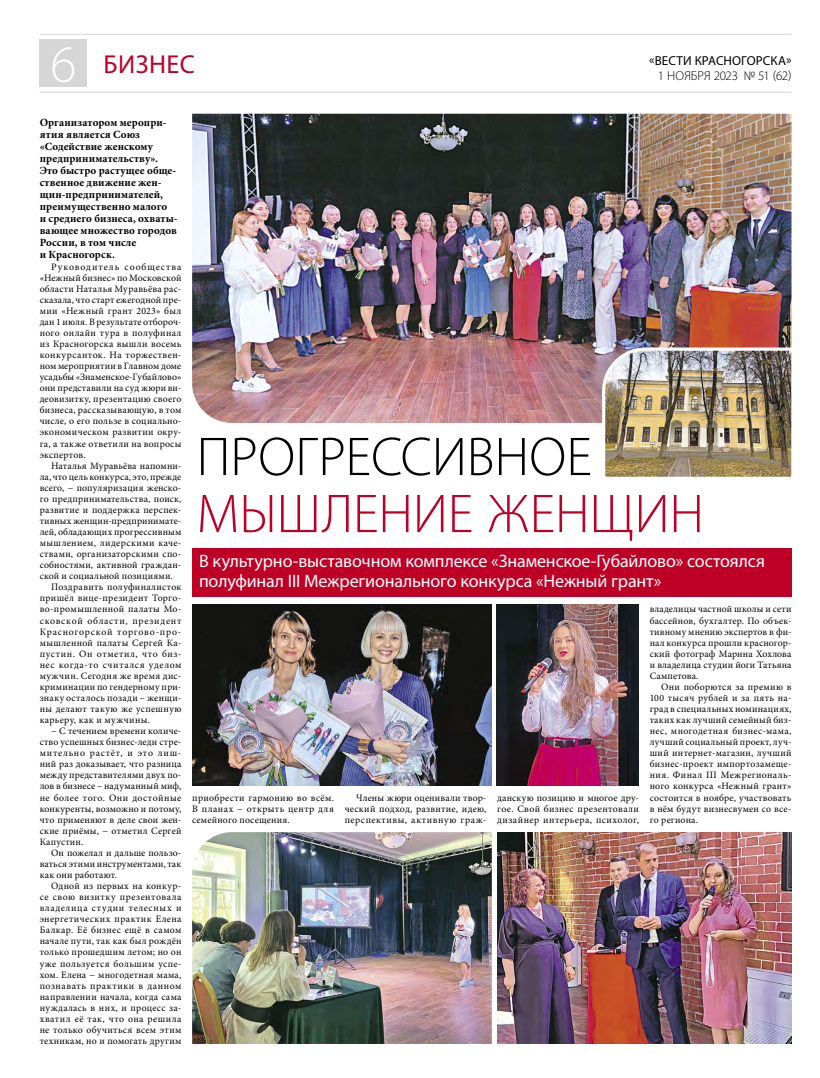
<style>
.page{position:relative;width:820px;height:1078px;background:#fff}
.page>*{position:absolute;margin:0;border:0;box-sizing:border-box;transform-origin:0 0}
.t1{font:300 55px "Myriad Pro";letter-spacing:-.005em;color:#be0027}
.t2{font:300 55px "Myriad Pro";color:#000}
.t3{font:300 53px "Myriad Pro";color:#fff}
.t4{font:26px "Myriad Pro";letter-spacing:.02em;color:#be0027}
.t5{font:18px/20px "Myriad Pro";letter-spacing:-.01em;color:#fff}
.t6{font:13px "Myriad Pro";letter-spacing:.01em;color:#000}
.t7{font:300 13px "Myriad Pro";letter-spacing:-.01em;color:#000}
.t8{font:700 11px/12px "Minion Pro";letter-spacing:.015em;color:#000}
.t9{font:9.8px/11.1px "Minion Pro";letter-spacing:.03em;color:#000;text-align:justify}
.t10{font:9.8px "Minion Pro";letter-spacing:.01em;color:#000}
.t11{font:9.8px "Minion Pro";letter-spacing:.065em;color:#000}
.t12{font:9.8px "Minion Pro";letter-spacing:.055em;color:#000}
.t13{font:9.8px "Minion Pro";letter-spacing:.08em;color:#000}
.t14{font:9.8px "Minion Pro";letter-spacing:.005em;color:#000}
.t15{font:9.8px "Minion Pro";letter-spacing:.075em;color:#000}
.t16{font:9.8px "Minion Pro";letter-spacing:.07em;color:#000}
.t17{font:9.8px "Minion Pro";letter-spacing:.06em;color:#000}
.t18{font:9.8px "Minion Pro";letter-spacing:.05em;color:#000}
</style>
<div class="page">
<hr style="left:40px;top:92px;width:751px;height:1px;background:#d6d6d6">
<hr style="left:40px;top:34px;width:751px;height:1px;background:#d6d6d6">
<div style="left:40px;top:40px;width:47px;height:47px;background:#d6d6d6"></div>
<div style="left:192px;top:548px;width:599px;height:48px;background:#be0027"></div>
<img style="left:192px;top:114px;width:599px;height:309px">
<img style="left:600px;top:346px;width:192px;height:131px">
<img style="left:192px;top:604px;width:299px;height:180px">
<img style="left:192px;top:832px;width:299px;height:211px">
<img style="left:497px;top:832px;width:294px;height:211px">
<img style="left:496px;top:604px;width:142px;height:180px">
<h2 class="t3" style="left:50px;top:32px;width:27px">6</h2>
<h3 class="t6" style="left:649px;top:53px;width:144px">«ВЕСТИ КРАСНОГОРСКА»</h3>
<h3 class="t4" style="left:103px;top:48px;width:93px">БИЗНЕС</h3>
<h3 class="t7" style="left:657px;top:68px;width:135px">1 НОЯБРЯ 2023 № 51 (62)</h3>
<p class="t8" style="left:40px;top:116px;width:139px">Организатором меропри&shy;ятия является Союз «Содействие женскому предпринимательству».<br>Это быстро растущее обще&shy;ственное движение жен&shy;щин-предпринимателей, преимущественно малого<br>и среднего бизнеса, охваты&shy;вающее множество городов<br>России, в том числе<br>и Красногорск.</p>
<p class="t9" style="left:40px;top:261px;width:143px;text-indent:11px">Руководитель сообщества «Нежный бизнес» по Московской области Наталья Муравьёва рас&shy;сказала, что старт ежегодной пре&shy;мии «Нежный грант 2023» был дан 1 июля. В результате отбороч&shy;ного онлайн тура в полуфинал из Красногорска вышли восемь конкурсанток. На торжествен&shy;ном мероприятии в Главном доме усадьбы «Знаменское-Губайлово» они представили на суд жюри ви&shy;деовизитку, презентацию своего бизнеса, рассказывающую, в том числе, о его пользе в социально&shy;экономическом развитии окру&shy;га, а также ответили на вопросы экспертов.</p>
<p class="t9" style="left:51px;top:460px;width:132px">Наталья Муравьёва напомни-</p>
<p class="t10" style="left:40px;top:470px;width:143px">ла, что цель конкурса, это, прежде</p>
<p class="t9" style="left:40px;top:482px;width:143px">всего, − популяризация женско-</p>
<p class="t9" style="left:40px;top:493px;width:143px">го предпринимательства, поиск,</p>
<p class="t9" style="left:40px;top:504px;width:143px">развитие и поддержка перспек-</p>
<p class="t10" style="left:40px;top:514px;width:143px">тивных женщин-предпринимате-</p>
<p class="t9" style="left:40px;top:526px;width:143px">лей, обладающих прогрессивным</p>
<p class="t9" style="left:40px;top:537px;width:143px">мышлением, лидерскими каче-</p>
<p class="t9" style="left:40px;top:548px;width:143px">ствами, организаторскими спо-</p>
<p class="t9" style="left:40px;top:559px;width:143px">собностями, активной граждан-</p>
<p class="t10" style="left:40px;top:569px;width:134px">ской и социальной позициями.</p>
<p class="t9" style="left:51px;top:581px;width:132px">Поздравить полуфиналисток</p>
<p class="t9" style="left:40px;top:592px;width:143px">пришёл вице-президент Торго-</p>
<p class="t9" style="left:40px;top:603px;width:143px">во-промышленной палаты Мо-</p>
<p class="t15" style="left:40px;top:613px;width:143px">сковской области, президент</p>
<p class="t13" style="left:40px;top:624px;width:143px">Красногорской торгово-про-</p>
<p class="t9" style="left:40px;top:637px;width:143px">мышленной палаты Сергей Ка-</p>
<p class="t11" style="left:40px;top:647px;width:143px">пустин. Он отметил, что биз-</p>
<p class="t11" style="left:40px;top:658px;width:143px">нес когда-то считался уделом</p>
<p class="t9" style="left:40px;top:670px;width:143px">мужчин. Сегодня же время дис-</p>
<p class="t9" style="left:40px;top:681px;width:143px">криминации по гендерному при-</p>
<p class="t9" style="left:40px;top:692px;width:143px">знаку осталось позади – женщи-</p>
<p class="t9" style="left:40px;top:703px;width:143px">ны делают такую же успешную</p>
<p class="t9" style="left:40px;top:714px;width:112px">карьеру, как и мужчины.</p>
<p class="t14" style="left:51px;top:724px;width:132px">− С течением времени количе-</p>
<p class="t9" style="left:40px;top:736px;width:143px">ство успешных бизнес-леди стре-</p>
<p class="t13" style="left:40px;top:746px;width:143px">мительно растёт, и это лиш-</p>
<p class="t9" style="left:40px;top:758px;width:143px">ний раз доказывает, что разница</p>
<p class="t9" style="left:40px;top:769px;width:143px">между представителями двух по-</p>
<p class="t9" style="left:40px;top:780px;width:143px">лов в бизнесе – надуманный миф,</p>
<p class="t12" style="left:40px;top:790px;width:143px">не более того. Они достойные</p>
<p class="t10" style="left:40px;top:801px;width:143px">конкуренты, возможно и потому,</p>
<p class="t10" style="left:40px;top:812px;width:143px">что применяют в деле свои жен-</p>
<p class="t9" style="left:40px;top:824px;width:143px">ские приёмы, − отметил Сергей</p>
<p class="t9" style="left:40px;top:836px;width:45px">Капустин.</p>
<p class="t14" style="left:51px;top:846px;width:132px">Он пожелал и дальше пользо-</p>
<p class="t9" style="left:40px;top:858px;width:143px">ваться этими инструментами, так</p>
<p class="t9" style="left:40px;top:869px;width:79px">как они работают.</p>
<p class="t9" style="left:51px;top:880px;width:132px">Одной из первых на конкур-</p>
<p class="t12" style="left:40px;top:890px;width:143px">се свою визитку презентовала</p>
<p class="t16" style="left:40px;top:901px;width:143px">владелица студии телесных и</p>
<p class="t9" style="left:40px;top:913px;width:143px">энергетических практик Елена</p>
<p class="t9" style="left:40px;top:924px;width:143px">Балкар. Её бизнес ещё в самом</p>
<p class="t9" style="left:40px;top:935px;width:143px">начале пути, так как был рождён</p>
<p class="t9" style="left:40px;top:946px;width:143px">только прошедшим летом; но он</p>
<p class="t9" style="left:40px;top:957px;width:143px">уже пользуется большим успе-</p>
<p class="t9" style="left:40px;top:968px;width:143px">хом. Елена − многодетная мама,</p>
<p class="t17" style="left:40px;top:978px;width:143px">познавать практики в данном</p>
<p class="t9" style="left:40px;top:990px;width:143px">направлении начала, когда сама</p>
<p class="t9" style="left:40px;top:1001px;width:143px">нуждалась в них, и процесс за-</p>
<p class="t18" style="left:40px;top:1011px;width:143px">хватил её так, что она решила</p>
<p class="t9" style="left:40px;top:1023px;width:143px">не только обучиться всем этим</p>
<p class="t9" style="left:40px;top:1035px;width:143px">техникам, но и помогать другим</p>
<h1 class="t2" style="left:196px;top:423px;width:397px">ПРОГРЕССИВНОЕ</h1>
<h1 class="t1" style="left:196px;top:480px;width:509px">МЫШЛЕНИЕ ЖЕНЩИН</h1>
<h3 class="t5" style="left:199px;top:550px;width:567px">В культурно-выставочном комплексе «Знаменское-Губайлово» состоялся полуфинал III Межрегионального конкурса «Нежный грант»</h3>
<p class="t9" style="left:192px;top:791px;width:143px">приобрести гармонию во всём.<br>В планах − открыть центр для семейного посещения.</p>
<p class="t9" style="left:344px;top:791px;width:143px;text-indent:11px">Члены жюри оценивали твор&shy;ческий подход, развитие, идею, перспективы, активную граж-</p>
<p class="t9" style="left:497px;top:791px;width:143px">данскую позицию и многое дру&shy;гое. Свой бизнес презентовали дизайнер интерьера, психолог,</p>
<p class="t9" style="left:649px;top:603px;width:143px">владелицы частной школы и сети бассейнов, бухгалтер. По объек&shy;тивному мнению экспертов в фи&shy;нал конкурса прошли красногор&shy;ский фотограф Марина Хохлова и владелица студии йоги Татьяна Сампетова.</p>
<p class="t9" style="left:649px;top:681px;width:143px;text-indent:11px">Они поборются за премию в 100 тысяч рублей и за пять на&shy;град в специальных номинациях, таких как лучший семейный биз&shy;нес, многодетная бизнес-мама, лучший социальный проект, луч&shy;ший интернет-магазин, лучший бизнес-проект импортозамеще&shy;ния. Финал III Межрегиональ&shy;ного конкурса «Нежный грант» состоится в ноябре, участвовать в нём будут визнесвумен со все&shy;го региона.</p>
</div>
